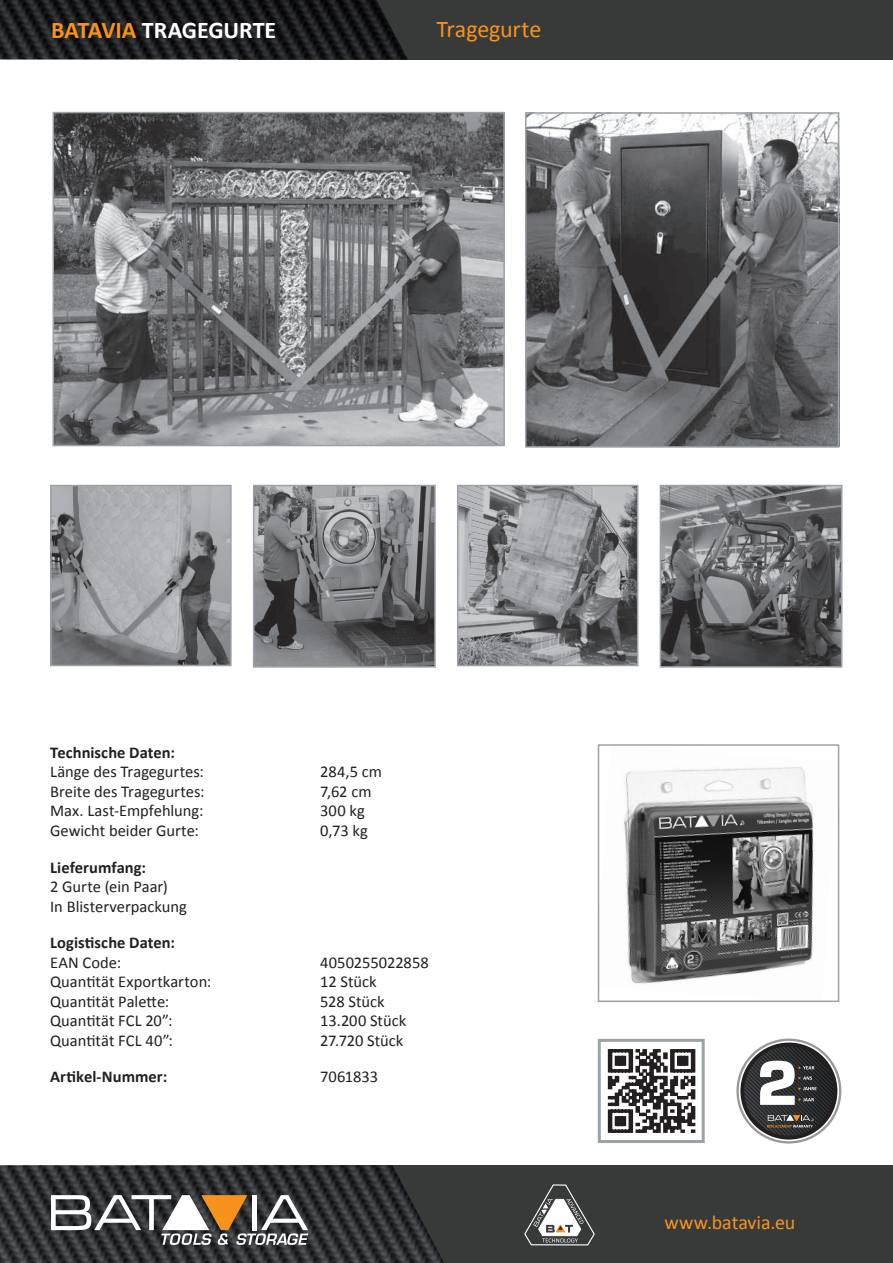
<style>
.page{position:relative;width:893px;height:1263px;background:#fff}
.page>*{position:absolute;margin:0;border:0;box-sizing:border-box;transform-origin:0 0}
.t1{font:700 58.5px "Eurostile";color:#fff}
.t2{font:700 24px "Calibri";letter-spacing:-.005em;color:#fff}
.t3{font:24px "Calibri";letter-spacing:-.01em;color:#f7931d}
.t4{font:19.95px "Calibri";letter-spacing:-.005em;color:#f7931d}
.t5{font:16.5px/19.5px "Calibri";letter-spacing:-.005em;color:#231f20}
.t6{font:700 16.5px "Calibri";color:#231f20}
.s1{color:#f7931d}
</style>
<div class="page">
<img style="left:256px;top:488px;width:177px;height:177px">
<div style="left:253px;top:485px;width:183px;height:183px;border:2px solid #9ba2a8"></div>
<img style="left:53px;top:488px;width:176px;height:175px">
<div style="left:50px;top:485px;width:182px;height:181px;border:2px solid #9ba2a8"></div>
<img style="left:460px;top:488px;width:175px;height:175px">
<div style="left:457px;top:485px;width:181px;height:181px;border:2px solid #9ba2a8"></div>
<img style="left:663px;top:488px;width:176px;height:177px">
<div style="left:660px;top:485px;width:182px;height:183px;border:2px solid #9ba2a8"></div>
<img style="left:56px;top:115px;width:446px;height:328px">
<div style="left:53px;top:112px;width:452px;height:334px;border:2px solid #9ba2a8"></div>
<img style="left:624px;top:767px;width:190px;height:217px">
<div style="left:598px;top:744px;width:241px;height:258px;border:2px solid #9ba2a8"></div>
<img style="left:528px;top:115px;width:308px;height:330px">
<div style="left:525px;top:112px;width:314px;height:336px;border:2px solid #9ba2a8"></div>
<div style="left:238px;top:1165px;width:655px;height:98px;background:#383a39"></div>
<div style="left:238px;top:0;width:655px;height:60px;background:#383a39"></div>
<img style="left:0;top:0;width:408px;height:60px">
<img style="left:0;top:1165px;width:444px;height:98px">
<svg style="left:51px;top:1195px;width:257px;height:50px"></svg>
<svg style="left:524px;top:1184px;width:71px;height:62px"></svg>
<svg style="left:736px;top:1038px;width:105px;height:105px"></svg>
<svg style="left:739px;top:1041px;width:100px;height:100px"></svg>
<div style="left:740px;top:1042px;width:97px;height:97px;background:#231f20;border-radius:50%"></div>
<img style="left:744px;top:1046px;width:90px;height:90px;border-radius:45px">
<svg style="left:799px;top:1066px;width:15px;height:3px"></svg>
<svg style="left:799px;top:1076px;width:13px;height:4px"></svg>
<svg style="left:799px;top:1087px;width:17px;height:3px"></svg>
<svg style="left:799px;top:1098px;width:15px;height:3px"></svg>
<svg style="left:767px;top:1115px;width:47px;height:12px"></svg>
<div style="left:598px;top:1039px;width:107px;height:104px;background:#fff;border:3px solid #9ba2a8"></div>
<svg style="left:607px;top:1049px;width:89px;height:84px"></svg>
<h2 class="t2" style="left:51px;top:14px;width:227px"><span class="s1">BATAVIA</span> TRAGEGURTE</h2>
<h2 class="t3" style="left:437px;top:14px;width:106px">Tragegurte</h2>
<p class="t6" style="left:50px;top:742px;width:126px">Technische Daten:</p>
<p class="t5" style="left:50px;top:762px;width:155px">Länge des Tragegurtes:</p>
<p class="t5" style="left:320px;top:762px;width:63px">284,5 cm</p>
<p class="t5" style="left:50px;top:782px;width:156px">Breite des Tragegurtes:</p>
<p class="t5" style="left:320px;top:782px;width:53px">7,62 cm</p>
<p class="t5" style="left:50px;top:801px;width:155px">Max. Last-Empfehlung:</p>
<p class="t5" style="left:320px;top:801px;width:46px">300 kg</p>
<p class="t5" style="left:50px;top:821px;width:150px">Gewicht beider Gurte:</p>
<p class="t5" style="left:320px;top:821px;width:49px">0,73 kg</p>
<p class="t6" style="left:50px;top:856px;width:97px">Lieferumfang:</p>
<p class="t5" style="left:50px;top:877px;width:138px">2 Gurte (ein Paar)<br>In Blisterverpackung</p>
<p class="t6" style="left:50px;top:932px;width:126px">Logistische Daten:</p>
<p class="t5" style="left:50px;top:952px;width:72px">EAN Code:</p>
<p class="t5" style="left:320px;top:952px;width:110px">4050255022858</p>
<p class="t5" style="left:50px;top:972px;width:163px">Quantität Exportkarton:</p>
<p class="t5" style="left:320px;top:972px;width:58px">12 Stück</p>
<p class="t5" style="left:50px;top:991px;width:121px">Quantität Palette:</p>
<p class="t5" style="left:320px;top:991px;width:66px">528 Stück</p>
<p class="t5" style="left:50px;top:1011px;width:124px">Quantität FCL 20”:</p>
<p class="t5" style="left:320px;top:1011px;width:88px">13.200 Stück</p>
<p class="t5" style="left:50px;top:1030px;width:124px">Quantität FCL 40”:</p>
<p class="t5" style="left:320px;top:1030px;width:85px">27.720 Stück</p>
<p class="t6" style="left:50px;top:1066px;width:119px">Artikel-Nummer:</p>
<p class="t5" style="left:320px;top:1067px;width:60px">7061833</p>
<h1 class="t1" style="left:756px;top:1047px;width:44px">2</h1>
<p class="t4" style="left:664px;top:1210px;width:132px">www.batavia.eu</p>
</div>
